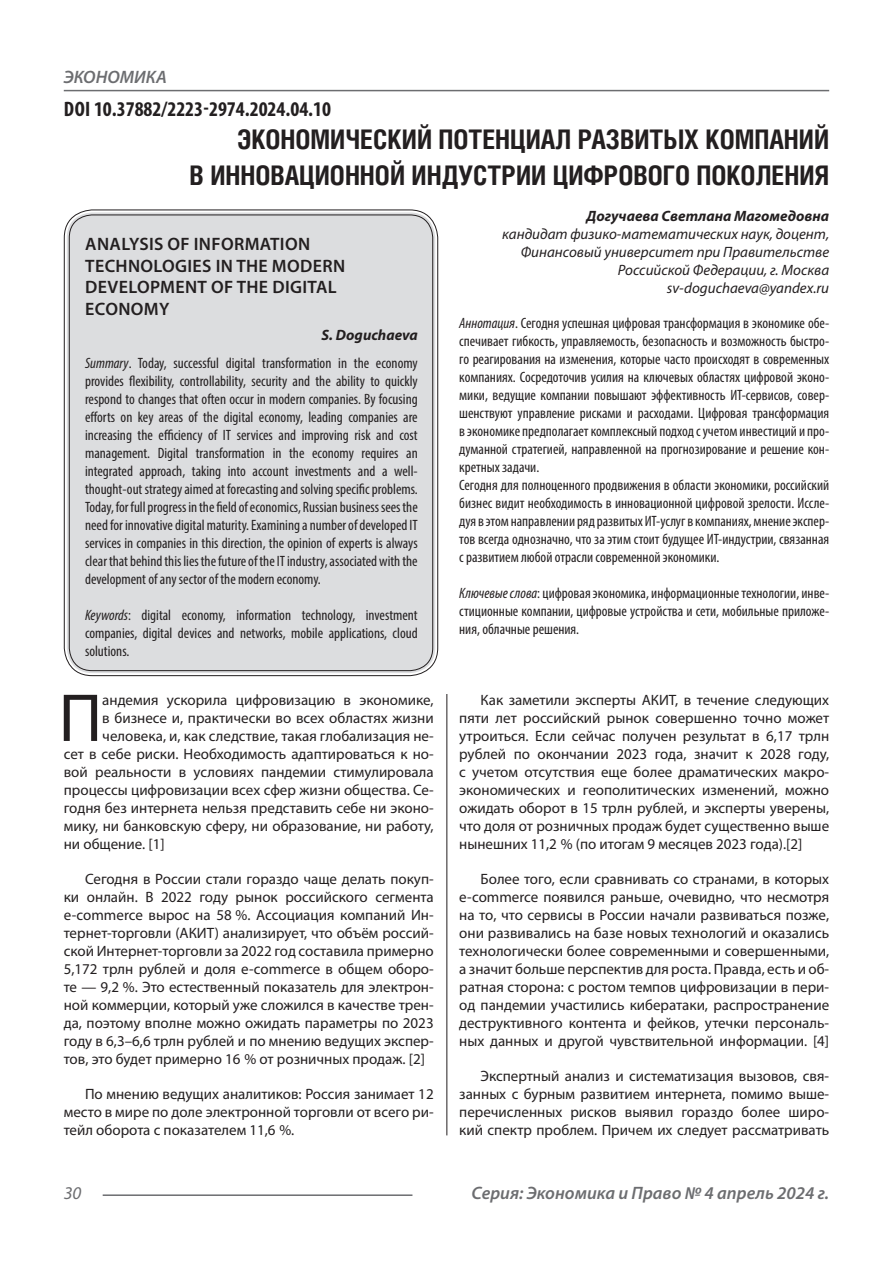
<style>
.page{position:relative;width:893px;height:1263px;background:#fff}
.page>*{position:absolute;margin:0;border:0;box-sizing:border-box;transform-origin:0 0}
.Статья_текст_первый{font:68.4px "Myriad Pro";color:#231f20}
.Статья_название{font:700 27px/36px "Helios Cond C";color:#231f20;text-align:right}
.ДОИ{font:700 condensed 21px "Myriad Pro";color:#231f20}
.Статья_название_англ{font:600 18px/21.6px "Myriad Pro";letter-spacing:.02em;color:#231f20}
.t1{font:italic 600 18px "Myriad Pro";color:#6c6d70}
.t2{font:italic 18px "Myriad Pro";color:#6c6d70}
.Статья_текст{font:15px/18px "Myriad Pro";color:#231f20;text-align:justify}
.Статья_аннотация_тек{font:condensed 15px/18px "Myriad Pro";color:#231f20;text-align:justify}
.Статья_аннотация_анг{font:condensed 15px/18px "Myriad Pro";color:#231f20;text-align:justify}
.Статья_текст_первый-2{font:15px "Myriad Pro";color:#231f20}
.Статья_автор_инфо{font:italic 15px/18px "Myriad Pro";color:#231f20;text-align:right}
.Статья_автор_инфо-2{font:italic 700 15px "Myriad Pro";color:#231f20}
.Статья_автор_англ{font:italic 700 15px "Myriad Pro";color:#231f20}
.s1{font-style:italic}
</style>
<div class="page">
<hr style="left:446px;top:128px;width:1px;height:1007px;background:#231f20">
<hr style="left:103px;top:1194px;width:309px;height:2px;background:#6c6d70">
<hr style="left:64px;top:90px;width:765px;height:1px;background:#6c6d70">
<div style="left:442px;top:98px;width:10px;height:596px;background:#fff"></div>
<div style="left:67px;top:212px;width:368px;height:461px;background:#dcdddf;border-radius:26px"></div>
<p class="t1" style="left:64px;top:66px;width:105px">ЭКОНОМИКА</p>
<p class="ДОИ" style="left:64px;top:96px;width:269px">DOI 10.37882/2223-2974.2024.04.10</p>
<p class="Статья_название" style="left:190px;top:121px;width:641px">ЭКОНОМИЧЕСКИЙ ПОТЕНЦИАЛ РАЗВИТЫХ КОМПАНИЙ<br>В ИННОВАЦИОННОЙ ИНДУСТРИИ ЦИФРОВОГО ПОКОЛЕНИЯ</p>
<p class="Статья_автор_инфо-2" style="left:586px;top:206px;width:244px">Догучаева Светлана Магомедовна</p>
<p class="Статья_автор_инфо" style="left:502px;top:224px;width:328px">кандидат физико-математических наук, доцент,<br>Финансовый университет при Правительстве<br>Российской Федерации, г. Москва</p>
<p class="Статья_автор_инфо" style="left:667px;top:278px;width:164px">sv-doguchaeva@yandex.ru</p>
<p class="Статья_аннотация_тек" style="left:459px;top:314px;width:371px"><span class="s1">Аннотация</span>. Сегодня успешная цифровая трансформация в экономике обе&shy;спечивает гибкость, управляемость, безопасность и возможность быстро&shy;го реагирования на изменения, которые часто происходят в современных компаниях. Сосредоточив усилия на ключевых областях цифровой эконо&shy;мики, ведущие компании повышают эффективность ИТ-сервисов, совер&shy;шенствуют управление рисками и расходами. Цифровая трансформация в экономике предполагает комплексный подход с учетом инвестиций и про&shy;думанной стратегией, направленной на прогнозирование и решение кон&shy;кретных задачи.</p>
<p class="Статья_аннотация_тек" style="left:459px;top:476px;width:371px">Сегодня для полноценного продвижения в области экономики, российский бизнес видит необходимость в инновационной цифровой зрелости. Иссле&shy;дуя в этом направлении ряд развитых ИТ-услуг в компаниях, мнение экспер&shy;тов всегда однозначно, что за этим стоит будущее ИТ-индустрии, связанная с развитием любой отрасли современной экономики.</p>
<p class="Статья_аннотация_тек" style="left:459px;top:584px;width:371px"><span class="s1">Ключевые слова</span>: цифровая экономика, информационные технологии, инве&shy;стиционные компании, цифровые устройства и сети, мобильные приложе&shy;ния, облачные решения.</p>
<p class="Статья_название_англ" style="left:85px;top:233px;width:262px">ANALYSIS OF INFORMATION<br>TECHNOLOGIES IN THE MODERN<br>DEVELOPMENT OF THE DIGITAL<br>ECONOMY</p>
<p class="Статья_автор_англ" style="left:322px;top:325px;width:98px">S. Doguchaeva</p>
<p class="Статья_аннотация_анг" style="left:85px;top:353px;width:334px"><span class="s1">Summary</span>. Today, successful digital transformation in the economy provides flexibility, controllability, security and the ability to quickly respond to changes that often occur in modern companies. By focusing efforts on key areas of the digital economy, leading companies are increasing the efficiency of IT services and improving risk and cost management. Digital transformation in the economy requires an integrated approach, taking into account investments and a well&shy;thought-out strategy aimed at forecasting and solving specific problems.</p>
<p class="Статья_аннотация_анг" style="left:85px;top:497px;width:334px">Today, for full progress in the field of economics, Russian business sees the need for innovative digital maturity. Examining a number of developed IT services in companies in this direction, the opinion of experts is always clear that behind this lies the future of the IT industry, associated with the development of any sector of the modern economy.</p>
<p class="Статья_аннотация_анг" style="left:85px;top:605px;width:334px"><span class="s1">Keywords</span>: digital economy, information technology, investment companies, digital devices and networks, mobile applications, cloud solutions.</p>
<p class="Статья_текст_первый" style="left:59px;top:676px;width:45px">П</p>
<p class="Статья_текст_первый-2" style="left:102px;top:691px;width:333px">андемия ускорила цифровизацию в экономике,</p>
<p class="Статья_текст" style="left:459px;top:691px;width:371px;text-indent:21px">Как заметили эксперты АКИТ, в течение следующих пяти лет российский рынок совершенно точно может утроиться. Если сейчас получен результат в 6,17 трлн рублей по окончании 2023 года, значит к 2028 году, с учетом отсутствия еще более драматических макро&shy;экономических и геополитических изменений, можно ожидать оборот в 15 трлн рублей, и эксперты уверены, что доля от розничных продаж будет существенно выше нынешних 11,2 % (по итогам 9 месяцев 2023 года).[2]</p>
<p class="Статья_текст" style="left:459px;top:870px;width:371px;text-indent:21px">Более того, если сравнивать со странами, в которых e-commerce появился раньше, очевидно, что несмотря на то, что сервисы в России начали развиваться позже, они развивались на базе новых технологий и оказались технологически более современными и совершенными, а значит больше перспектив для роста. Правда, есть и об&shy;ратная сторона: с ростом темпов цифровизации в пери&shy;од пандемии участились кибератаки, распространение деструктивного контента и фейков, утечки персональ&shy;ных данных и другой чувствительной информации. [4]</p>
<p class="Статья_текст" style="left:459px;top:1067px;width:371px;text-indent:21px">Экспертный анализ и систематизация вызовов, свя&shy;занных с бурным развитием интернета, помимо выше&shy;перечисленных рисков выявил гораздо более широ&shy;кий спектр проблем. Причем их следует рассматривать</p>
<p class="Статья_текст_первый-2" style="left:102px;top:709px;width:333px">в бизнесе и, практически во всех областях жизни</p>
<p class="Статья_текст_первый-2" style="left:102px;top:727px;width:333px">человека, и, как следствие, такая глобализация не-</p>
<p class="Статья_текст_первый-2" style="left:64px;top:745px;width:371px">сет в себе риски. Необходимость адаптироваться к но-</p>
<p class="Статья_текст_первый-2" style="left:64px;top:763px;width:371px">вой реальности в условиях пандемии стимулировала</p>
<p class="Статья_текст_первый-2" style="left:64px;top:781px;width:371px">процессы цифровизации всех сфер жизни общества. Се-</p>
<p class="Статья_текст_первый-2" style="left:64px;top:799px;width:371px">годня без интернета нельзя представить себе ни эконо-</p>
<p class="Статья_текст_первый-2" style="left:64px;top:817px;width:371px">мику, ни банковскую сферу, ни образование, ни работу,</p>
<p class="Статья_текст_первый-2" style="left:64px;top:835px;width:103px">ни общение. [1]</p>
<p class="Статья_текст" style="left:64px;top:870px;width:371px;text-indent:21px">Сегодня в России стали гораздо чаще делать покуп&shy;ки онлайн. В 2022 году рынок российского сегмента e-commerce вырос на 58 %. Ассоциация компаний Ин&shy;тернет-торговли (АКИТ) анализирует, что объём россий&shy;ской Интернет-торговли за 2022 год составила примерно 5,172 трлн рублей и доля e-commerce в общем оборо&shy;те — 9,2 %. Это естественный показатель для электрон&shy;ной коммерции, который уже сложился в качестве трен&shy;да, поэтому вполне можно ожидать параметры по 2023 году в 6,3–6,6 трлн рублей и по мнению ведущих экспер&shy;тов, это будет примерно 16 % от розничных продаж. [2]</p>
<p class="Статья_текст" style="left:64px;top:1085px;width:371px;text-indent:21px">По мнению ведущих аналитиков: Россия занимает 12 место в мире по доле электронной торговли от всего ри&shy;тейл оборота с показателем 11,6 %.</p>
<p class="t2" style="left:64px;top:1182px;width:19px">30</p>
<p class="t1" style="left:472px;top:1182px;width:359px">Серия: Экономика и Право № 4 апрель 2024 г.</p>
</div>
